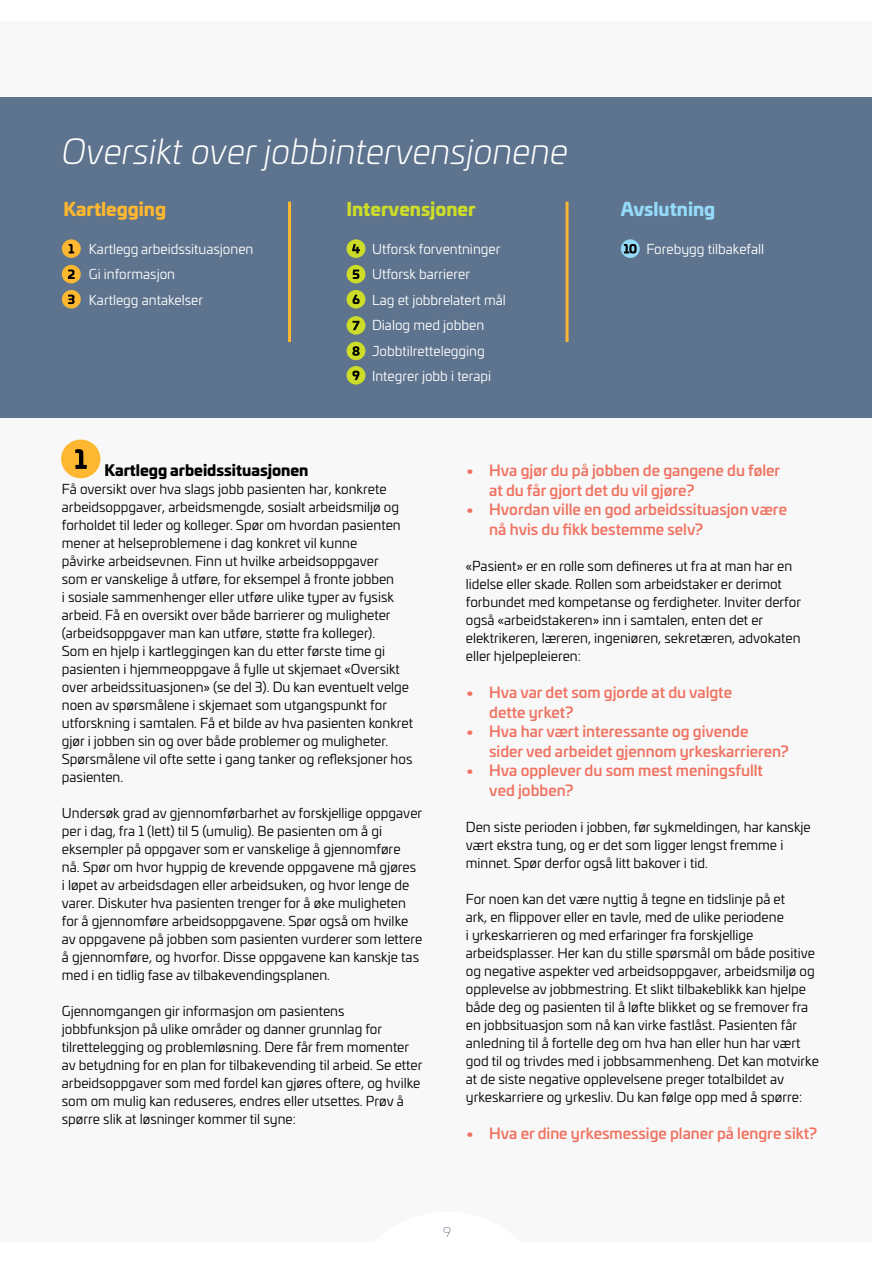
<style>
.page{position:relative;width:893px;height:1263px;background:#fff}
.page>*{position:absolute;margin:0;border:0;box-sizing:border-box;transform-origin:0 0}
.t1{font:italic 300 34.5px "Univia Pro";color:#fff}
.t2{font:900 18px "Univia Pro";color:#cddc29}
.t3{font:900 18px "Univia Pro";color:#fdb730}
.t4{font:900 18px "Univia Pro";color:#94daf8}
.t5{font:500 15px/19.5px "Univia Pro";color:#f07261}
.t6{font:900 15px "Univia Pro";color:#000}
.t7{font:13.5px/18px "Univia Pro";color:#000}
.t8{font:13.5px/25.5px "Univia Pro";color:#fff}
.t9{font:200 13.5px "Univia Pro";color:#5d738e}
</style>
<div class="page">
<div style="left:0;top:21px;width:872px;height:1221px;background:#f8f8f8"></div>
<div style="left:0;top:97px;width:872px;height:320px;background:#5d738e"></div>
<hr style="left:288px;top:202px;width:3px;height:140px;background:#fdb730">
<hr style="left:566px;top:202px;width:3px;height:140px;background:#fdb730">
<svg style="left:62px;top:239px;width:19px;height:19px"></svg>
<svg style="left:69px;top:244px;width:5px;height:9px"></svg>
<div style="left:62px;top:265px;width:19px;height:18px;background:#fdb730;border-radius:50%"></div>
<svg style="left:68px;top:269px;width:7px;height:10px"></svg>
<div style="left:62px;top:290px;width:19px;height:19px;background:#fdb730;border-radius:50%"></div>
<svg style="left:68px;top:295px;width:7px;height:9px"></svg>
<div style="left:347px;top:239px;width:18px;height:19px;background:#cddc29;border-radius:50%"></div>
<svg style="left:352px;top:244px;width:8px;height:9px"></svg>
<div style="left:347px;top:265px;width:18px;height:18px;background:#cddc29;border-radius:50%"></div>
<svg style="left:353px;top:270px;width:6px;height:9px"></svg>
<div style="left:347px;top:290px;width:18px;height:19px;background:#cddc29;border-radius:50%"></div>
<svg style="left:353px;top:295px;width:7px;height:9px"></svg>
<div style="left:347px;top:316px;width:18px;height:19px;background:#cddc29;border-radius:50%"></div>
<svg style="left:352px;top:321px;width:8px;height:9px"></svg>
<svg style="left:621px;top:239px;width:19px;height:19px"></svg>
<svg style="left:624px;top:244px;width:13px;height:9px"></svg>
<div style="left:347px;top:342px;width:18px;height:18px;background:#cddc29;border-radius:50%"></div>
<svg style="left:352px;top:346px;width:8px;height:10px"></svg>
<div style="left:347px;top:366px;width:18px;height:19px;background:#cddc29;border-radius:50%"></div>
<svg style="left:352px;top:371px;width:7px;height:9px"></svg>
<div style="left:61px;top:440px;width:39px;height:38px;background:#fdb730;border-radius:50%"></div>
<svg style="left:75px;top:449px;width:12px;height:20px"></svg>
<h1 class="t1" style="left:62px;top:127px;width:508px">Oversikt over jobbintervensjonene</h1>
<h4 class="t3" style="left:63px;top:194px;width:104px">Kartlegging</h4>
<p class="t8" style="left:89px;top:235px;width:166px">Kartlegg arbeidssituasjonen<br>Gi informasjon<br>Kartlegg antakelser</p>
<h4 class="t2" style="left:347px;top:194px;width:130px">Intervensjoner</h4>
<h4 class="t4" style="left:621px;top:194px;width:96px">Avslutning</h4>
<p class="t8" style="left:372px;top:235px;width:130px">Utforsk forventninger</p>
<p class="t8" style="left:646px;top:235px;width:119px">Forebygg tilbakefall</p>
<p class="t8" style="left:372px;top:261px;width:135px">Utforsk barrierer<br>Lag et jobbrelatert mål<br>Dialog med jobben</p>
<p class="t8" style="left:372px;top:337px;width:121px">Jobbtilrettelegging<br>Integrer jobb i terapi</p>
<p class="t6" style="left:104px;top:458px;width:206px">Kartlegg arbeidssituasjonen</p>
<p class="t7" style="left:62px;top:480px;width:353px">Få oversikt over hva slags jobb pasienten har, konkrete arbeidsoppgaver, arbeidsmengde, sosialt arbeidsmiljø og forholdet til leder og kolleger. Spør om hvordan pasienten mener at helseproblemene i dag konkret vil kunne<br>påvirke arbeidsevnen. Finn ut hvilke arbeidsoppgaver<br>som er vanskelige å utføre, for eksempel å fronte jobben<br>i sosiale sammenhenger eller utføre ulike typer av fysisk arbeid. Få en oversikt over både barrierer og muligheter (arbeidsoppgaver man kan utføre, støtte fra kolleger).<br>Som en hjelp i kartleggingen kan du etter første time gi pasienten i hjemmeoppgave å fylle ut skjemaet «Oversikt over arbeidssituasjonen» (se del 3). Du kan eventuelt velge noen av spørsmålene i skjemaet som utgangspunkt for utforskning i samtalen. Få et bilde av hva pasienten konkret gjør i jobben sin og over både problemer og muligheter.<br>Spørsmålene vil ofte sette i gang tanker og refleksjoner hos pasienten.</p>
<p class="t7" style="left:62px;top:804px;width:362px">Undersøk grad av gjennomførbarhet av forskjellige oppgaver per i dag, fra 1 (lett) til 5 (umulig). Be pasienten om å gi eksempler på oppgaver som er vanskelige å gjennomføre<br>nå. Spør om hvor hyppig de krevende oppgavene må gjøres i løpet av arbeidsdagen eller arbeidsuken, og hvor lenge de varer. Diskuter hva pasienten trenger for å øke muligheten for å gjennomføre arbeidsoppgavene. Spør også om hvilke av oppgavene på jobben som pasienten vurderer som lettere å gjennomføre, og hvorfor. Disse oppgavene kan kanskje tas med i en tidlig fase av tilbakevendingsplanen.</p>
<p class="t7" style="left:62px;top:1002px;width:362px">Gjennomgangen gir informasjon om pasientens jobbfunksjon på ulike områder og danner grunnlag for tilrettelegging og problemløsning. Dere får frem momenter av betydning for en plan for tilbakevending til arbeid. Se etter arbeidsoppgaver som med fordel kan gjøres oftere, og hvilke som om mulig kan reduseres, endres eller utsettes. Prøv å spørre slik at løsninger kommer til syne:</p>
<p class="t5" style="left:489px;top:460px;width:293px;text-indent:-23px">• Hva gjør du på jobben de gangene du føler at du får gjort det du vil gjøre?</p>
<p class="t5" style="left:489px;top:499px;width:299px;text-indent:-23px">• Hvordan ville en god arbeidssituasjon være nå hvis du fikk bestemme selv?</p>
<p class="t7" style="left:466px;top:556px;width:337px">«Pasient» er en rolle som defineres ut fra at man har en lidelse eller skade. Rollen som arbeidstaker er derimot forbundet med kompetanse og ferdigheter. Inviter derfor også «arbeidstakeren» inn i samtalen, enten det er elektrikeren, læreren, ingeniøren, sekretæren, advokaten eller hjelpepleieren:</p>
<p class="t5" style="left:489px;top:682px;width:244px;text-indent:-23px">• Hva var det som gjorde at du valgte dette yrket?</p>
<p class="t5" style="left:489px;top:721px;width:301px;text-indent:-23px">• Hva har vært interessante og givende<br>sider ved arbeidet gjennom yrkeskarrieren?</p>
<p class="t5" style="left:489px;top:760px;width:275px;text-indent:-23px">• Hva opplever du som mest meningsfullt ved jobben?</p>
<p class="t7" style="left:466px;top:817px;width:346px">Den siste perioden i jobben, før sykmeldingen, har kanskje vært ekstra tung, og er det som ligger lengst fremme i minnet. Spør derfor også litt bakover i tid.</p>
<p class="t7" style="left:466px;top:889px;width:355px">For noen kan det være nyttig å tegne en tidslinje på et<br>ark, en flippover eller en tavle, med de ulike periodene<br>i yrkeskarrieren og med erfaringer fra forskjellige arbeidsplasser. Her kan du stille spørsmål om både positive og negative aspekter ved arbeidsoppgaver, arbeidsmiljø og opplevelse av jobbmestring. Et slikt tilbakeblikk kan hjelpe både deg og pasienten til å løfte blikket og se fremover fra en jobbsituasjon som nå kan virke fastlåst. Pasienten får anledning til å fortelle deg om hva han eller hun har vært god til og trivdes med i jobbsammenheng. Det kan motvirke at de siste negative opplevelsene preger totalbildet av yrkeskarriere og yrkesliv. Du kan følge opp med å spørre:</p>
<p class="t5" style="left:466px;top:1123px;width:353px">• Hva er dine yrkesmessige planer på lengre sikt?</p>
<p class="t9" style="left:443px;top:1223px;width:9px">9</p>
</div>
